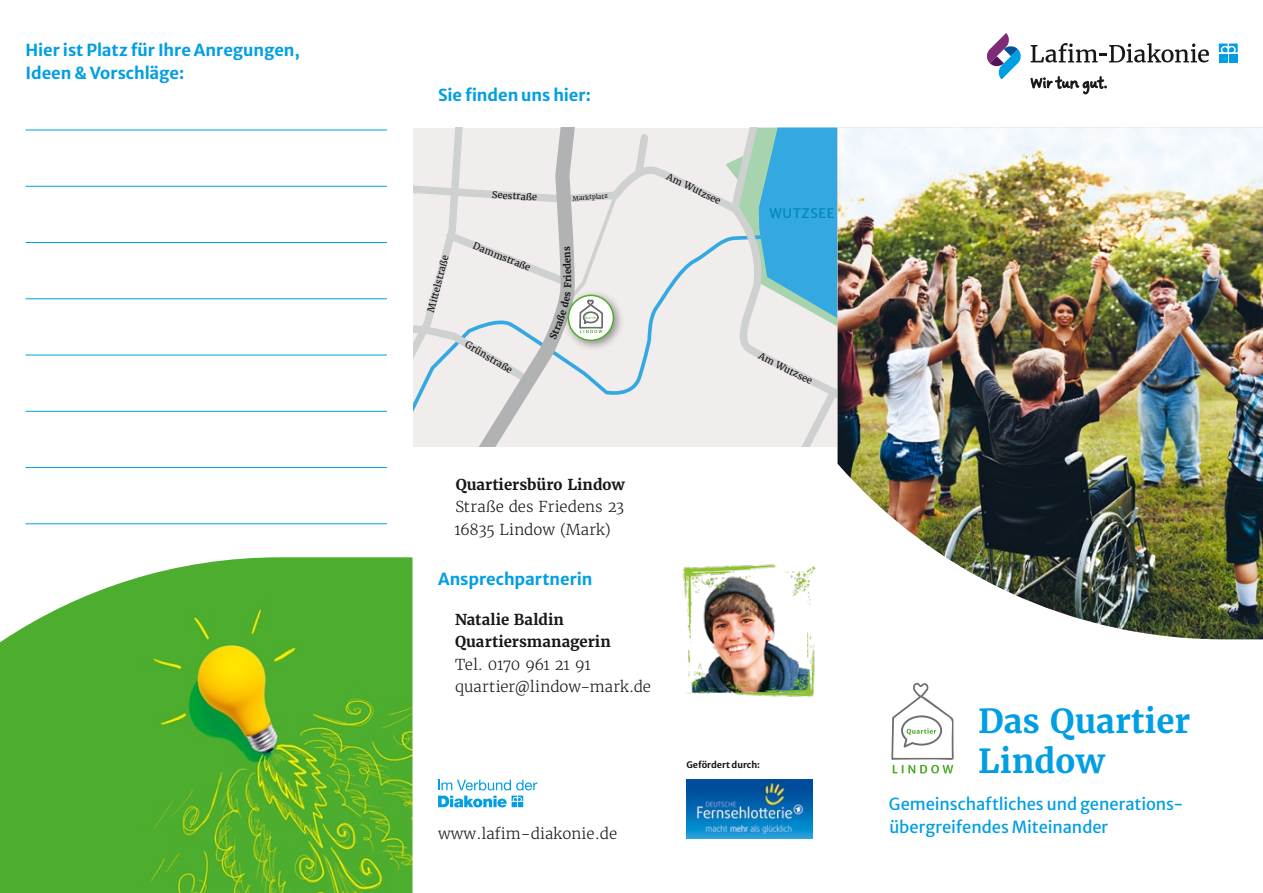
<style>
.page{position:relative;width:1263px;height:893px;background:#fff}
.page>*{position:absolute;margin:0;border:0;box-sizing:border-box;transform-origin:0 0}
.t1{font:700 33px/39.8px "Merriweather";color:#009ee3}
.t2{font:700 16.5px/22.5px "Merriweather Sans";letter-spacing:-.005em;color:#009ee3}
.t3{font:16.5px/22.5px "Merriweather Sans";letter-spacing:-.005em;color:#009ee3}
.t4{font:300 15px/22.5px "Merriweather";color:#181716}
.t5{font:700 15px/22.5px "Merriweather";color:#181716}
.t6{font:13.2px "Merriweather Sans";letter-spacing:.05em;color:#0087c1}
.t7{font:9.45px "Merriweather";color:#181716}
.t8{font:700 9.45px "Merriweather";color:#181716}
.t9{font:700 9px "Merriweather Sans";color:#181716}
.t10{font:6.3px "Merriweather";color:#181716}
</style>
<div class="page">
<div style="left:620px;top:423px;width:154px;height:23px;background:#f1eded"></div>
<div style="left:620px;top:164px;width:218px;height:259px;background:#f1eded"></div>
<svg style="left:630px;top:129px;width:23px;height:52px"></svg>
<img style="left:0;top:557px;width:412px;height:336px">
<img style="left:838px;top:128px;width:425px;height:511px">
<svg style="left:1031px;top:43px;width:178px;height:19px"></svg>
<svg style="left:987px;top:33px;width:34px;height:46px"></svg>
<svg style="left:1219px;top:44px;width:19px;height:8px"></svg>
<div style="left:1219px;top:54px;width:8px;height:8px;background:#009ee2"></div>
<div style="left:1229px;top:54px;width:9px;height:8px;background:#009ee2"></div>
<svg style="left:1030px;top:76px;width:77px;height:18px"></svg>
<hr style="left:26px;top:130px;width:361px;height:1px;background:#009ee3">
<hr style="left:26px;top:186px;width:361px;height:1px;background:#009ee3">
<hr style="left:26px;top:242px;width:361px;height:1px;background:#009ee3">
<hr style="left:26px;top:298px;width:361px;height:1px;background:#009ee3">
<hr style="left:26px;top:355px;width:361px;height:1px;background:#009ee3">
<hr style="left:26px;top:411px;width:361px;height:1px;background:#009ee3">
<hr style="left:26px;top:467px;width:361px;height:1px;background:#009ee3">
<hr style="left:26px;top:523px;width:361px;height:1px;background:#009ee3">
<div style="left:563px;top:290px;width:62px;height:62px;background:#f1eded"></div>
<img style="left:682px;top:564px;width:134px;height:134px">
<img style="left:686px;top:779px;width:126px;height:60px">
<svg style="left:891px;top:682px;width:63px;height:91px"></svg>
<svg style="left:438px;top:796px;width:85px;height:11px"></svg>
<svg style="left:438px;top:780px;width:99px;height:10px"></svg>
<svg style="left:666px;top:173px;width:16px;height:13px"></svg>
<svg style="left:710px;top:128px;width:128px;height:199px;background:#8ac6dd"></svg>
<svg style="left:758px;top:351px;width:9px;height:10px"></svg>
<svg style="left:775px;top:375px;width:63px;height:71px;background:#e9e6e6"></svg>
<svg style="left:413px;top:128px;width:207px;height:318px;background:#e5e4e5"></svg>
<p class="t2" style="left:26px;top:37px;width:276px">Hier ist Platz für Ihre Anregungen,<br>Ideen &amp; Vorschläge:</p>
<p class="t2" style="left:438px;top:82px;width:154px">Sie finden uns hier:</p>
<p class="t7" style="left:492px;top:188px;width:47px;rotate:4deg">Seestraße</p>
<p class="t10" style="left:572px;top:194px;width:37px;rotate:-4deg">Marktplatz</p>
<p class="t7" style="left:425px;top:310px;width:60px;rotate:-75deg">Mittelstraße</p>
<p class="t7" style="left:476px;top:240px;width:62px;rotate:22deg">Dammstraße</p>
<p class="t7" style="left:469px;top:338px;width:55px;rotate:31deg">Grünstraße</p>
<p class="t8" style="left:562px;top:275px;width:24px;rotate:-92deg">eden</p>
<p class="t7" style="left:687px;top:179px;width:31px;rotate:26deg">Wutzs</p>
<p class="t6" style="left:770px;top:202px;width:66px">WUTZSEE</p>
<p class="t7" style="left:768px;top:353px;width:44px;rotate:27deg">m Wutzs</p>
<p class="t5" style="left:456px;top:473px;width:171px">Quartiersbüro Lindow</p>
<p class="t4" style="left:454px;top:496px;width:171px">Straße des Friedens 23<br>16835 Lindow (Mark)</p>
<p class="t2" style="left:438px;top:566px;width:156px">Ansprechpartnerin</p>
<p class="t5" style="left:455px;top:608px;width:157px">Natalie Baldin<br>Quartiersmanagerin</p>
<p class="t4" style="left:455px;top:653px;width:198px">Tel. 0170 961 21 91 quartier@lindow-mark.de</p>
<p class="t4" style="left:438px;top:822px;width:181px">www.lafim-diakonie.de</p>
<p class="t9" style="left:686px;top:757px;width:75px">Gefördert durch:</p>
<h1 class="t1" style="left:978px;top:701px;width:214px">Das Quartier<br>Lindow</h1>
<p class="t3" style="left:889px;top:791px;width:296px">Gemeinschaftliches und generations&shy;übergreifendes Miteinander</p>
</div>
